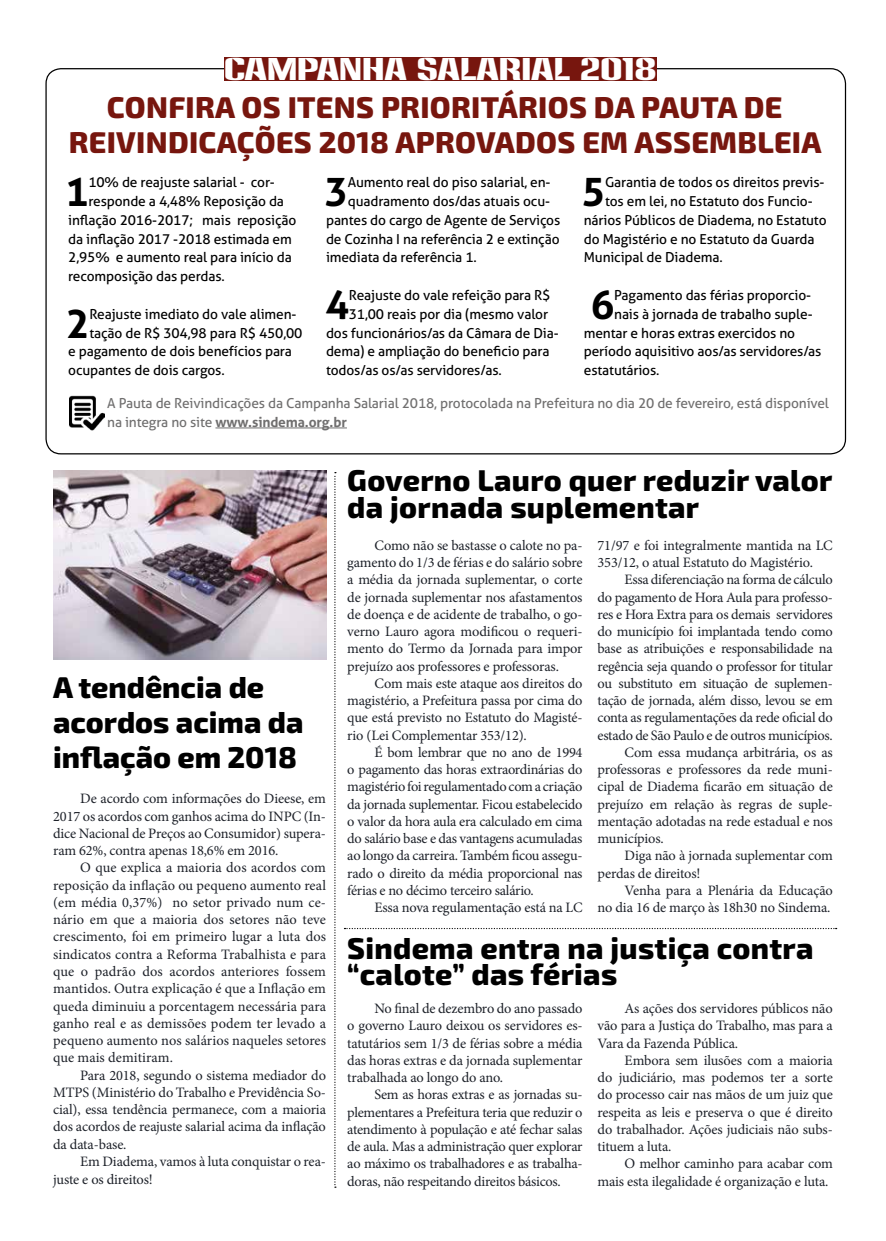
<style>
.page{position:relative;width:886px;height:1241px;background:#fff}
.page>*{position:absolute;margin:0;border:0;box-sizing:border-box;transform-origin:0 0}
.t1{font:700 39.62px "Aller";color:#000}
.t2{font:800 30px/35px "Exo 2";letter-spacing:.01em;color:#000}
.t3{font:800 30px/35px "Exo 2";letter-spacing:.01em;color:#77160e;text-align:center}
.t4{font:30px "Anklepants";color:#fff}
.t5{font:14.38px/17.2px "Minion Pro";letter-spacing:-.015em;color:#1d2129;text-align:justify}
.t6{font:13.75px "Aller";letter-spacing:-.01em;color:#000}
.t7{font:13.75px/18.8px "Aller";letter-spacing:-.01em;color:#706f6f}
.s1{font-weight:700}
</style>
<div class="page">
<div style="left:224px;top:57px;width:432px;height:23px;background:#77160e"></div>
<hr style="left:215px;top:427px;width:132px;height:1px;background:#706f6f">
<img style="left:69px;top:395px;width:36px;height:36px">
<img style="left:53px;top:470px;width:273px;height:189px">
<svg style="left:344px;top:927px;width:493px;height:2px"></svg>
<svg style="left:334px;top:472px;width:2px;height:715px"></svg>
<h2 class="t4" style="left:224px;top:51px;width:434px">CAMPANHA SALARIAL 2018</h2>
<h2 class="t3" style="left:69px;top:88px;width:754px">CONFIRA OS ITENS PRIORITÁRIOS DA PAUTA DE<br>REIVINDICAÇÕES 2018 APROVADOS EM ASSEMBLEIA</h2>
<h1 class="t1" style="left:65px;top:168px;width:25px">1</h1>
<p class="t6" style="left:88px;top:174px;width:188px">10% de reajuste salarial - cor-</p>
<h1 class="t1" style="left:324px;top:168px;width:25px">3</h1>
<p class="t6" style="left:348px;top:174px;width:204px">Aumento real do piso salarial, en-</p>
<h1 class="t1" style="left:581px;top:168px;width:25px">5</h1>
<p class="t6" style="left:605px;top:174px;width:221px">Garantia de todos os direitos previs-</p>
<p class="t6" style="left:88px;top:193px;width:197px">responde a 4,48% Reposição da</p>
<p class="t6" style="left:68px;top:212px;width:230px">inflação 2016-2017; mais reposição</p>
<p class="t6" style="left:68px;top:230px;width:225px">da inflação 2017 -2018 estimada em</p>
<p class="t6" style="left:68px;top:249px;width:225px">2,95% e aumento real para início da</p>
<p class="t6" style="left:68px;top:268px;width:158px">recomposição das perdas.</p>
<h1 class="t1" style="left:66px;top:299px;width:25px">2</h1>
<p class="t6" style="left:89px;top:305px;width:209px">Reajuste imediato do vale alimen-</p>
<p class="t6" style="left:348px;top:193px;width:204px">quadramento dos/das atuais ocu-</p>
<p class="t6" style="left:326px;top:212px;width:236px">pantes do cargo de Agente de Serviços</p>
<p class="t6" style="left:326px;top:230px;width:235px">de Cozinha I na referência 2 e extinção</p>
<p class="t6" style="left:326px;top:249px;width:152px">imediata da referência 1.</p>
<h1 class="t1" style="left:325px;top:280px;width:25px">4</h1>
<p class="t6" style="left:349px;top:287px;width:203px">Reajuste do vale refeição para R$</p>
<p class="t6" style="left:605px;top:193px;width:209px">tos em lei, no Estatuto dos Funcio-</p>
<p class="t6" style="left:584px;top:212px;width:244px">nários Públicos de Diadema, no Estatuto</p>
<p class="t6" style="left:584px;top:230px;width:232px">do Magistério e no Estatuto da Guarda</p>
<p class="t6" style="left:584px;top:249px;width:140px">Municipal de Diadema.</p>
<h1 class="t1" style="left:591px;top:280px;width:25px">6</h1>
<p class="t6" style="left:614px;top:287px;width:198px">Pagamento das férias proporcio-</p>
<p class="t6" style="left:349px;top:305px;width:201px">31,00 reais por dia (mesmo valor</p>
<p class="t6" style="left:326px;top:324px;width:234px">dos funcionários/as da Câmara de Dia-</p>
<p class="t6" style="left:326px;top:343px;width:225px">dema) e ampliação do beneficio para</p>
<p class="t6" style="left:326px;top:362px;width:177px">todos/as os/as servidores/as.</p>
<p class="t6" style="left:614px;top:305px;width:200px">nais à jornada de trabalho suple-</p>
<p class="t6" style="left:584px;top:324px;width:213px">mentar e horas extras exercidos no</p>
<p class="t6" style="left:584px;top:343px;width:239px">período aquisitivo aos/as servidores/as</p>
<p class="t6" style="left:584px;top:362px;width:77px">estatutários.</p>
<p class="t7" style="left:107px;top:394px;width:723px">A Pauta de Reivindicações da Campanha Salarial 2018, protocolada na Prefeitura no dia 20 de fevereiro, está disponível na integra no site <span class="s1">www.sindema.org.br</span></p>
<p class="t6" style="left:89px;top:324px;width:215px">tação de R$ 304,98 para R$ 450,00</p>
<p class="t6" style="left:68px;top:343px;width:225px">e pagamento de dois benefícios para</p>
<p class="t6" style="left:68px;top:362px;width:158px">ocupantes de dois cargos.</p>
<h2 class="t2" style="left:53px;top:668px;width:252px">A tendência de acordos acima da inflação em 2018</h2>
<p class="t5" style="left:53px;top:790px;width:274px;text-indent:27px">De acordo com informações do Dieese, em 2017 os acordos com ganhos acima do INPC (In&shy;dice Nacional de Preços ao Consumidor) supera&shy;ram 62%, contra apenas 18,6% em 2016.</p>
<p class="t5" style="left:53px;top:859px;width:274px;text-indent:27px">O que explica a maioria dos acordos com reposição da inflação ou pequeno aumento real (em média 0,37%) no setor privado num ce&shy;nário em que a maioria dos setores não teve crescimento, foi em primeiro lugar a luta dos sindicatos contra a Reforma Trabalhista e para que o padrão dos acordos anteriores fossem mantidos. Outra explicação é que a Inflação em queda diminuiu a porcentagem necessária para ganho real e as demissões podem ter levado a pequeno aumento nos salários naqueles setores que mais demitiram.</p>
<p class="t5" style="left:53px;top:1066px;width:274px;text-indent:27px">Para 2018, segundo o sistema mediador do MTPS (Ministério do Trabalho e Previdência So&shy;cial), essa tendência permanece, com a maioria dos acordos de reajuste salarial acima da inflação da data-base.</p>
<p class="t5" style="left:53px;top:1152px;width:274px;line-height:18px;text-indent:27px">Em Diadema, vamos à luta conquistar o rea&shy;juste e os direitos!</p>
<h2 class="t2" style="left:347px;top:465px;width:486px;line-height:26.2px">Governo Lauro quer reduzir valor da jornada suplementar</h2>
<p class="t5" style="left:347px;top:536px;width:237px;text-indent:27px">Como não se bastasse o calote no pa&shy;gamento do 1/3 de férias e do salário sobre a média da jornada suplementar, o corte de jornada suplementar nos afastamentos de doença e de acidente de trabalho, o go&shy;verno Lauro agora modificou o requeri&shy;mento do Termo da Jornada para impor prejuízo aos professores e professoras.</p>
<p class="t5" style="left:347px;top:674px;width:237px;text-indent:27px">Com mais este ataque aos direitos do magistério, a Prefeitura passa por cima do que está previsto no Estatuto do Magisté&shy;rio (Lei Complementar 353/12).</p>
<p class="t5" style="left:347px;top:743px;width:237px;text-indent:27px">É bom lembrar que no ano de 1994 o pagamento das horas extraordinárias do magistério foi regulamentado com a criação da jornada suplementar. Ficou estabelecido o valor da hora aula era calculado em cima do salário base e das vantagens acumuladas ao longo da carreira. Também ficou assegu&shy;rado o direito da média proporcional nas férias e no décimo terceiro salário.</p>
<p class="t5" style="left:374px;top:899px;width:210px">Essa nova regulamentação está na LC</p>
<p class="t5" style="left:597px;top:536px;width:237px">71/97 e foi integralmente mantida na LC<br>353/12, o atual Estatuto do Magistério.</p>
<p class="t5" style="left:625px;top:571px;width:210px">Essa diferenciação na forma de cálculo</p>
<p class="t5" style="left:597px;top:588px;width:237px">do pagamento de Hora Aula para professo-</p>
<p class="t5" style="left:597px;top:605px;width:237px">res e Hora Extra para os demais servidores</p>
<p class="t5" style="left:597px;top:623px;width:237px">do município foi implantada tendo como</p>
<p class="t5" style="left:597px;top:640px;width:237px">base as atribuições e responsabilidade na</p>
<p class="t5" style="left:597px;top:657px;width:237px">regência seja quando o professor for titular</p>
<p class="t5" style="left:597px;top:674px;width:237px">ou substituto em situação de suplemen-</p>
<p class="t5" style="left:597px;top:692px;width:237px">tação de jornada, além disso, levou se em</p>
<p class="t5" style="left:597px;top:709px;width:237px">conta as regulamentações da rede oficial do</p>
<p class="t5" style="left:597px;top:726px;width:237px">estado de São Paulo e de outros municípios.</p>
<p class="t5" style="left:625px;top:743px;width:210px">Com essa mudança arbitrária, os as</p>
<p class="t5" style="left:597px;top:761px;width:237px">professoras e professores da rede muni-</p>
<p class="t5" style="left:597px;top:778px;width:237px">cipal de Diadema ficarão em situação de</p>
<p class="t5" style="left:597px;top:795px;width:237px">prejuízo em relação às regras de suple-</p>
<p class="t5" style="left:597px;top:812px;width:237px">mentação adotadas na rede estadual e nos</p>
<p class="t5" style="left:597px;top:830px;width:68px">municípios.</p>
<p class="t5" style="left:625px;top:847px;width:210px">Diga não à jornada suplementar com</p>
<p class="t5" style="left:597px;top:864px;width:104px">perdas de direitos!</p>
<p class="t5" style="left:625px;top:881px;width:210px">Venha para a Plenária da Educação</p>
<p class="t5" style="left:597px;top:899px;width:234px">no dia 16 de março às 18h30 no Sindema.</p>
<h2 class="t2" style="left:347px;top:933px;width:468px;line-height:26.2px">Sindema entra na justiça contra “calote” das férias</h2>
<p class="t5" style="left:347px;top:999px;width:237px;text-indent:27px">No final de dezembro do ano passado o governo Lauro deixou os servidores es&shy;tatutários sem 1/3 de férias sobre a média das horas extras e da jornada suplementar trabalhada ao longo do ano.</p>
<p class="t5" style="left:347px;top:1085px;width:237px;text-indent:27px">Sem as horas extras e as jornadas su&shy;plementares a Prefeitura teria que reduzir o atendimento à população e até fechar salas de aula. Mas a administração quer explorar ao máximo os trabalhadores e as trabalha&shy;doras, não respeitando direitos básicos.</p>
<p class="t5" style="left:597px;top:999px;width:237px;text-indent:27px">As ações dos servidores públicos não vão para a Justiça do Trabalho, mas para a Vara da Fazenda Pública.</p>
<p class="t5" style="left:597px;top:1051px;width:237px;text-indent:27px">Embora sem ilusões com a maioria do judiciário, mas podemos ter a sorte do processo cair nas mãos de um juiz que respeita as leis e preserva o que é direito do trabalhador. Ações judiciais não subs&shy;tituem a luta.</p>
<p class="t5" style="left:597px;top:1154px;width:237px;text-indent:27px">O melhor caminho para acabar com mais esta ilegalidade é organização e luta.</p>
</div>
